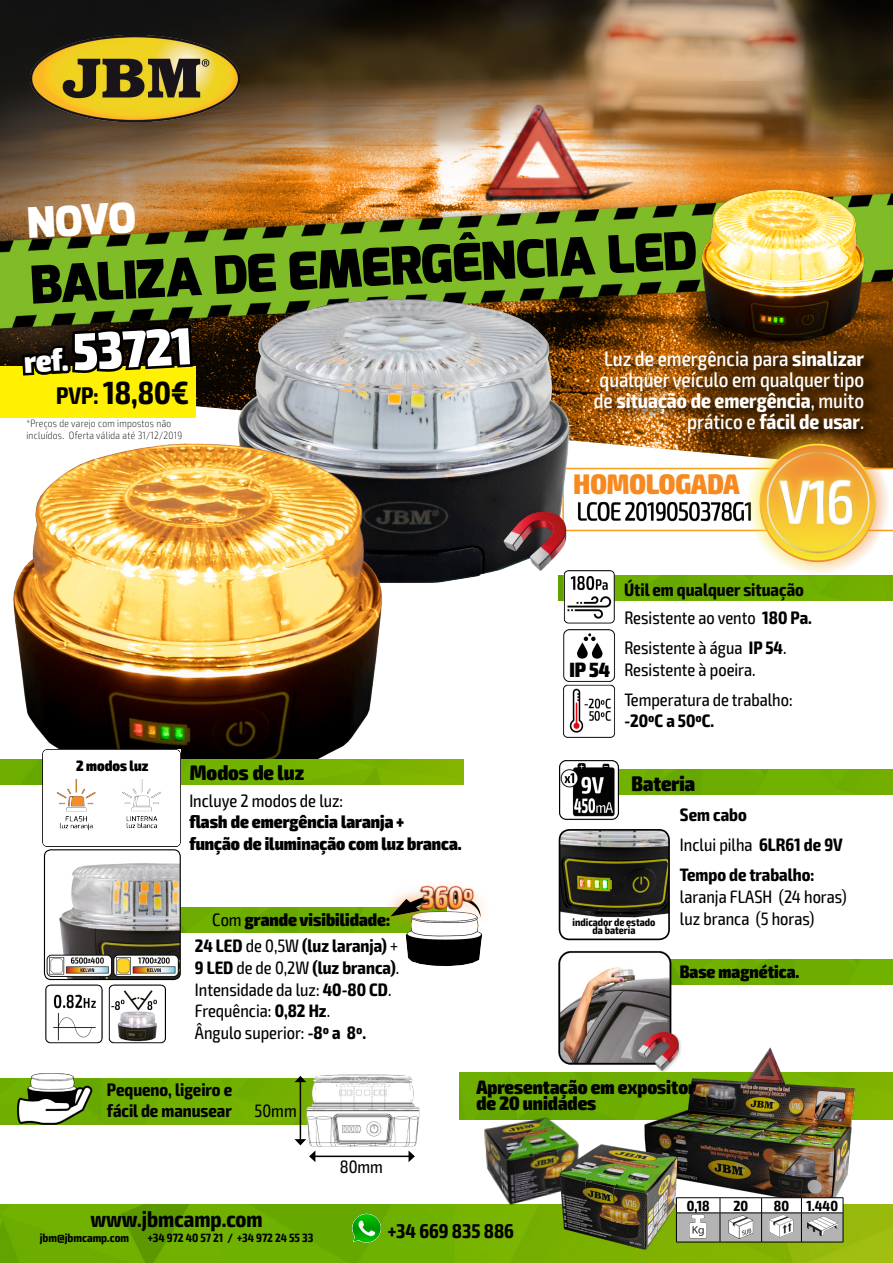
<style>
.page{position:relative;width:893px;height:1263px;background:#fff}
.page>*{position:absolute;margin:0;border:0;box-sizing:border-box;transform-origin:0 0}
.t1{font:900 condensed 52.35px "Exo 2";color:#fff}
.TÍTOL_ARTICLE{font:900 51.9px "Exo";color:#000}
.TÍTOL_ARTICLE-2{font:900 41.85px "Exo";color:#fff}
.REF{font:700 condensed 32.1px "Exo 2";color:#000}
.t2{font:900 condensed 28.35px "Exo 2";color:#f6891f}
.t3{font:700 condensed 22.5px "Exo 2";color:#000}
.t4{font:900 condensed 21.15px "Exo 2";color:#000}
.t5{font:500 condensed 21px/21px "Exo 2";color:#fff;text-align:right}
.t6{font:900 condensed 20.7px "Exo 2";color:#000}
.t7{font:700 condensed 19.95px "Exo 2";color:#000}
.t8{font:900 condensed 19.5px/16.5px "Exo 2";color:#000}
.t9{font:condensed 18px/21.6px "Exo 2";color:#000}
.t10{font:900 condensed 18px/21.6px "Exo 2";color:#000}
.t11{font:700 condensed 18px/21.6px "Exo 2";color:#000}
.t12{font:900 condensed 15px "Exo 2";color:#000}
.DADES_QUADRE_ICONES{font:700 condensed 14.7px "Exo 2";color:#000}
.t13{font:700 condensed 12px "Exo 2";color:#000}
.t14{font:700 condensed 10.8px/8.1px "Exo 2";color:#000;text-align:center}
.t15{font:200 condensed 10.5px/12px "Exo 2";letter-spacing:.025em;color:#000}
.s1{font-size:31.35px}
.s2{font-size:24px}
.s3{font-weight:700}
.s4{font-weight:400}
</style>
<div class="page">
<img style="left:0;top:0;width:893px;height:468px">
<svg style="left:574px;top:468px;width:154px;height:63px"></svg>
<img style="left:0;top:1205px;width:893px;height:58px">
<img style="left:231px;top:292px;width:343px;height:291px">
<img style="left:4px;top:432px;width:387px;height:366px">
<img style="left:349px;top:1211px;width:37px;height:39px">
<img style="left:30px;top:35px;width:210px;height:86px">
<div style="left:558px;top:576px;width:335px;height:25px;background:#6dad00"></div>
<div style="left:0;top:1078px;width:300px;height:47px;background:#71b100"></div>
<img style="left:0;top:760px;width:464px;height:25px">
<img style="left:459px;top:1073px;width:434px;height:46px">
<img style="left:620px;top:770px;width:273px;height:25px">
<div style="left:685px;top:959px;width:208px;height:25px;background:#6dad00"></div>
<div style="left:181px;top:907px;width:205px;height:25px;background:#6dad00"></div>
<img style="left:555px;top:951px;width:130px;height:124px">
<img style="left:699px;top:188px;width:169px;height:155px">
<div style="left:0;top:366px;width:196px;height:52px;background:#fff101"></div>
<img style="left:18px;top:1073px;width:81px;height:52px">
<img style="left:386px;top:885px;width:98px;height:81px">
<img style="left:44px;top:851px;width:135px;height:127px">
<div style="left:44px;top:849px;width:137px;height:131px;border:1px solid #000;border-radius:6px"></div>
<img style="left:563px;top:629px;width:52px;height:109px">
<img style="left:559px;top:760px;width:61px;height:60px">
<img style="left:45px;top:984px;width:121px;height:60px">
<img style="left:571px;top:500px;width:157px;height:25px">
<svg style="left:19px;top:323px;width:177px;height:53px;background:#282303"></svg>
<img style="left:728px;top:413px;width:165px;height:180px">
<img style="left:498px;top:506px;width:78px;height:73px">
<img style="left:560px;top:830px;width:109px;height:88px">
<div style="left:559px;top:829px;width:111px;height:111px;border:2px solid #000;border-radius:10px"></div>
<img style="left:562px;top:569px;width:54px;height:55px">
<div style="left:570px;top:636px;width:41px;height:44px;background:#fff"></div>
<svg style="left:577px;top:633px;width:26px;height:26px"></svg>
<img style="left:301px;top:1074px;width:119px;height:77px">
<hr style="left:300px;top:1081px;width:1px;height:59px;background:#000">
<svg style="left:295px;top:1076px;width:11px;height:6px"></svg>
<hr style="left:315px;top:1155px;width:94px;height:2px;background:#000">
<svg style="left:295px;top:1139px;width:20px;height:23px"></svg>
<svg style="left:409px;top:1150px;width:6px;height:12px"></svg>
<img style="left:642px;top:1047px;width:215px;height:160px">
<img style="left:482px;top:1115px;width:101px;height:93px">
<img style="left:558px;top:1143px;width:122px;height:108px">
<hr style="left:676px;top:1197px;width:44px;height:1px;background:#000">
<hr style="left:720px;top:1197px;width:42px;height:1px;background:#000">
<hr style="left:762px;top:1197px;width:39px;height:1px;background:#000">
<hr style="left:801px;top:1197px;width:42px;height:1px;background:#000">
<hr style="left:676px;top:1242px;width:44px;height:1px;background:#000">
<hr style="left:720px;top:1242px;width:41px;height:1px;background:#000">
<svg style="left:676px;top:1198px;width:168px;height:44px"></svg>
<hr style="left:761px;top:1242px;width:40px;height:1px;background:#000">
<hr style="left:801px;top:1242px;width:42px;height:1px;background:#000">
<img style="left:685px;top:1213px;width:26px;height:26px">
<img style="left:727px;top:1213px;width:27px;height:27px">
<img style="left:769px;top:1213px;width:25px;height:25px">
<img style="left:806px;top:1215px;width:32px;height:24px">
<img style="left:43px;top:749px;width:138px;height:97px">
<div style="left:595px;top:347px;width:285px;height:98px;background:#000;opacity:.75"></div>
<div style="left:48px;top:753px;width:128px;height:26px;background:#fff"></div>
<p class="TÍTOL_ARTICLE-2" style="left:26px;top:196px;width:111px;rotate:-3deg">NOVO</p>
<p class="TÍTOL_ARTICLE" style="left:28px;top:252px;width:670px;rotate:-3deg">BALIZA DE EMERGÊNCIA LED</p>
<p class="t1" style="left:22px;top:323px;width:170px;rotate:-3deg"><span class="s1">ref.</span> 53721</p>
<p class="REF" style="left:56px;top:374px;width:135px"><span class="s2">PVP:</span> 18,80€</p>
<p class="t15" style="left:26px;top:417px;width:157px">*Preços de varejo com impostos não incluídos. Oferta válida até 31/12/2019</p>
<p class="t5" style="left:594px;top:348px;width:272px">Luz de emergência para <span class="s3">sinalizar </span>qualquer veículo em qualquer tipo de <span class="s3">situação de emergência</span>, muito prático e <span class="s3">fácil de usar</span>.</p>
<p class="t2" style="left:574px;top:467px;width:168px">HOMOLOGADA</p>
<p class="t12" style="left:76px;top:756px;width:74px">2 modos luz</p>
<p class="t4" style="left:190px;top:759px;width:116px">Modos de luz</p>
<p class="t10" style="left:189px;top:790px;width:274px"><span class="s4">Incluye 2 modos de luz:<br></span>flash de emergência laranja +<br>função de iluminação com luz branca.</p>
<p class="t10" style="left:212px;top:909px;width:179px"><span class="s4">Com</span> grande visibilidade:</p>
<p class="t11" style="left:195px;top:936px;width:206px">24 LED <span class="s4">de 0,5W</span> (luz laranja) <span class="s4">+<br></span>9 LED <span class="s4">de de 0,2W</span> (luz branca)<span class="s4">.</span></p>
<p class="t9" style="left:195px;top:979px;width:198px">Intensidade da luz: <span class="s3">40-80 CD</span>.</p>
<p class="t9" style="left:195px;top:1000px;width:137px">Frequência: <span class="s3">0,82 Hz</span>.</p>
<p class="t9" style="left:195px;top:1022px;width:173px">Ângulo superior: <span class="s3">-8º a 8º.</span></p>
<p class="t11" style="left:107px;top:1079px;width:127px">Pequeno, ligeiro e fácil de manusear</p>
<p class="t9" style="left:255px;top:1100px;width:44px">50mm</p>
<p class="t6" style="left:569px;top:657px;width:42px">IP 54</p>
<p class="t11" style="left:624px;top:580px;width:181px">Útil em qualquer situação</p>
<p class="t9" style="left:624px;top:607px;width:189px">Resistente ao vento <span class="s3">180 Pa.</span></p>
<p class="t9" style="left:624px;top:637px;width:164px">Resistente à água <span class="s3">IP 54</span>.<br>Resistente à poeira.</p>
<p class="t9" style="left:624px;top:689px;width:170px">Temperatura de trabalho: <span class="s3">-20ºC a 50ºC.</span></p>
<p class="t4" style="left:632px;top:770px;width:65px">Bateria</p>
<p class="t14" style="left:572px;top:918px;width:84px">indicador de estado da bateria</p>
<p class="t11" style="left:680px;top:804px;width:68px">Sem cabo</p>
<p class="t9" style="left:680px;top:834px;width:164px">Inclui pilha <span class="s3">6LR61 de 9V</span></p>
<p class="t9" style="left:680px;top:865px;width:168px"><span class="s3">Tempo de trabalho: </span>laranja FLASH (24 horas) luz branca (5 horas)</p>
<p class="t10" style="left:680px;top:961px;width:121px">Base magnética.</p>
<p class="t8" style="left:476px;top:1079px;width:221px">Apresentação em expositor de 20 unidades</p>
<p class="t9" style="left:340px;top:1156px;width:45px">80mm</p>
<p class="t3" style="left:90px;top:1206px;width:174px">www.jbmcamp.com</p>
<p class="t13" style="left:40px;top:1230px;width:91px">jbm@jbmcamp.com</p>
<p class="t13" style="left:148px;top:1230px;width:167px">+34 972 40 57 21 / +34 972 24 55 33</p>
<p class="t7" style="left:388px;top:1219px;width:128px">+34 669 835 886</p>
<p class="DADES_QUADRE_ICONES" style="left:687px;top:1197px;width:24px">0,18</p>
<p class="DADES_QUADRE_ICONES" style="left:733px;top:1197px;width:16px">20</p>
<p class="DADES_QUADRE_ICONES" style="left:774px;top:1197px;width:17px">80</p>
<p class="DADES_QUADRE_ICONES" style="left:806px;top:1197px;width:33px">1.440</p>
</div>
